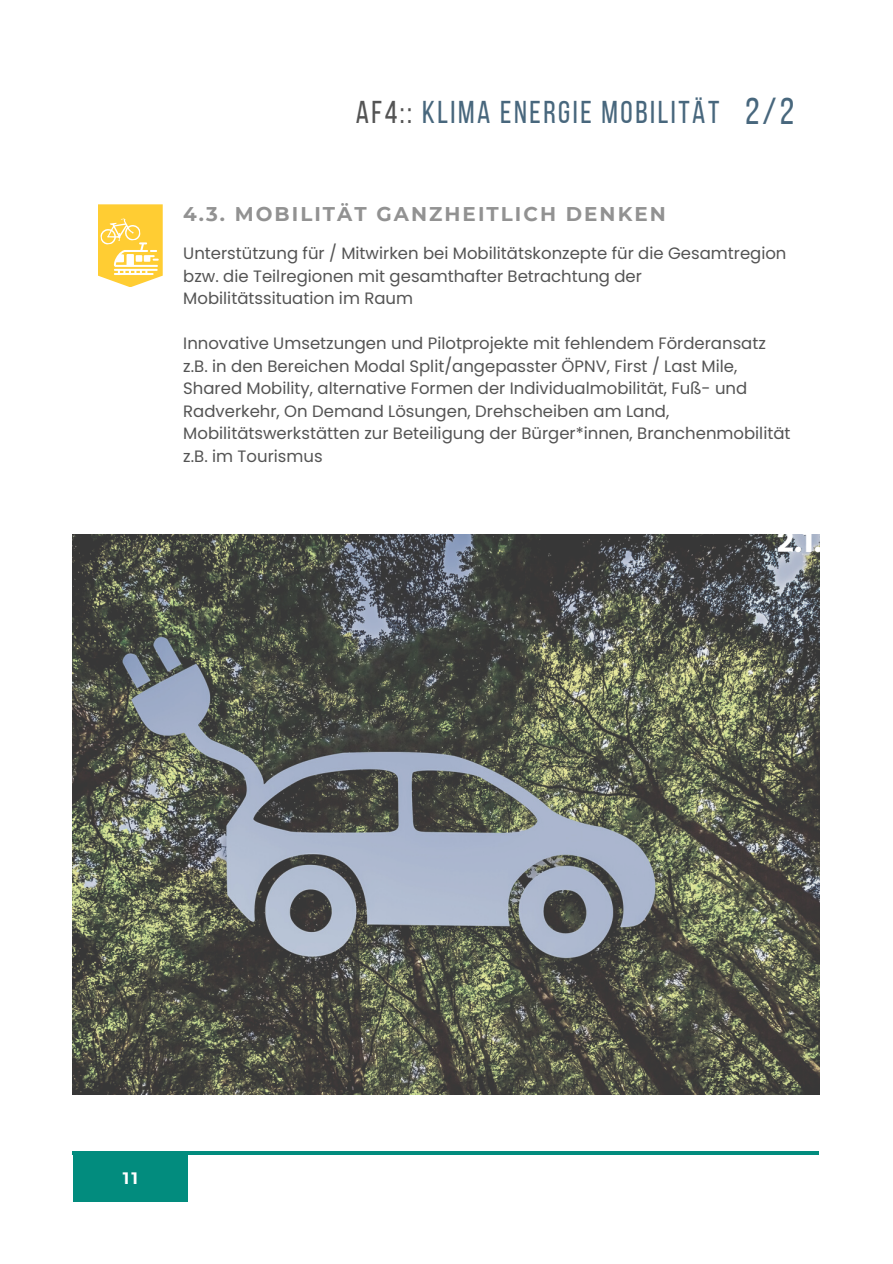
<style>
.page{position:relative;width:893px;height:1264px;background:#fff}
.page>*{position:absolute;margin:0;border:0;box-sizing:border-box;transform-origin:0 0}
.t1{font:37.5px "Bebas Neue";color:#48677d}
.t2{font:31.5px "Bebas Neue";letter-spacing:.08em;color:#48677d}
.t3{font:700 30px "Poppins";color:#fff}
.t4{font:700 19.8px "Montserrat";letter-spacing:.105em;color:#929292}
.t5{font:16.5px/22.5px "Poppins";color:#545454}
.t6{font:700 16.5px "Montserrat";color:#fff}
.s1{color:#545454}
</style>
<div class="page">
<div style="left:73px;top:1154px;width:114px;height:46px;background:#028c7e"></div>
<hr style="left:72px;top:1151px;width:747px;height:3px;background:#028c7e">
<svg style="left:98px;top:204px;width:65px;height:83px"></svg>
<img style="left:72px;top:534px;width:747px;height:560px">
<p class="t2" style="left:355px;top:99px;width:365px"><span class="s1">AF4::</span> KLIMA ENERGIE MOBILITÄT</p>
<p class="t1" style="left:745px;top:95px;width:51px">2/2</p>
<p class="t4" style="left:183px;top:202px;width:484px">4.3. MOBILITÄT GANZHEITLICH DENKEN</p>
<p class="t5" style="left:183px;top:242px;width:604px">Unterstützung für / Mitwirken bei Mobilitätskonzepte für die Gesamtregion bzw. die Teilregionen mit gesamthafter Betrachtung der<br>Mobilitätssituation im Raum</p>
<p class="t5" style="left:183px;top:332px;width:608px">Innovative Umsetzungen und Pilotprojekte mit fehlendem Förderansatz z.B. in den Bereichen Modal Split/angepasster ÖPNV, First / Last Mile, Shared Mobility, alternative Formen der Individualmobilität, Fuß- und Radverkehr, On Demand Lösungen, Drehscheiben am Land, Mobilitätswerkstätten zur Beteiligung der Bürger*innen, Branchenmobilität z.B. im Tourismus</p>
<p class="t3" style="left:776px;top:520px;width:47px">2.1.</p>
<p class="t6" style="left:123px;top:1167px;width:17px">11</p>
</div>
